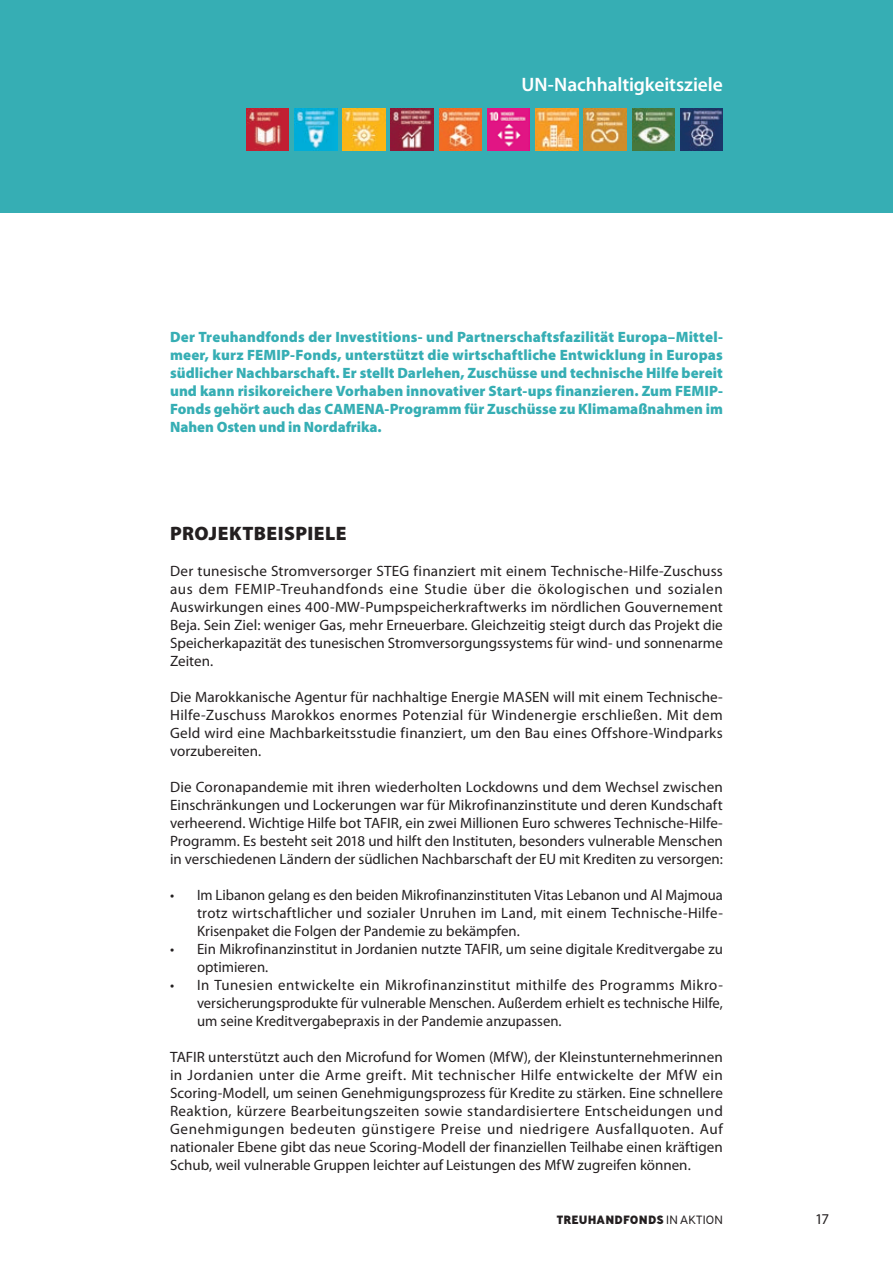
<style>
.page{position:relative;width:893px;height:1263px;background:#fff}
.page>*{position:absolute;margin:0;border:0;box-sizing:border-box;transform-origin:0 0}
.TITRE_BUBBLES{font:600 19.5px "Myriad Pro";letter-spacing:-.005em;color:#fff}
.SOUS_TITRES{font:900 19.5px "Myriad Pro";letter-spacing:.02em;color:#231f20}
.TEXTE{font:15px/18px "Myriad Pro";color:#231f20;text-align:justify}
._02-INTRODUCTION_CHA{font:900 15px/18px "Myriad Pro";color:#36aeb4;text-align:justify}
.t1{font:800 12px "Ministry";letter-spacing:.01em;color:#231f20}
.s1{font-weight:300}
</style>
<div class="page">
<div style="left:0;top:0;width:893px;height:213px;background:#36aeb4"></div>
<img style="left:536px;top:108px;width:42px;height:43px">
<img style="left:343px;top:108px;width:42px;height:43px">
<img style="left:246px;top:108px;width:43px;height:43px">
<img style="left:584px;top:108px;width:42px;height:43px">
<img style="left:391px;top:108px;width:42px;height:43px">
<img style="left:294px;top:108px;width:43px;height:43px">
<img style="left:632px;top:108px;width:43px;height:43px">
<img style="left:439px;top:108px;width:43px;height:43px">
<img style="left:680px;top:108px;width:43px;height:43px">
<img style="left:487px;top:108px;width:43px;height:43px">
<p class="TITRE_BUBBLES" style="left:522px;top:73px;width:203px">UN-Nachhaltigkeitsziele</p>
<p class="_02-INTRODUCTION_CHA" style="left:170px;top:328px;width:554px">Der Treuhandfonds der Investitions- und Partnerschaftsfazilität Europa–Mittel&shy;meer, kurz FEMIP-Fonds, unterstützt die wirtschaftliche Entwicklung in Europas südlicher Nachbarschaft. Er stellt Darlehen, Zuschüsse und technische Hilfe bereit und kann risikoreichere Vorhaben innovativer Start-ups finanzieren. Zum FEMIP-Fonds gehört auch das CAMENA-Programm für Zuschüsse zu Klimamaßnahmen im Nahen Osten und in Nordafrika.</p>
<p class="SOUS_TITRES" style="left:170px;top:523px;width:178px">PROJEKTBEISPIELE</p>
<p class="TEXTE" style="left:170px;top:562px;width:554px">Der tunesische Stromversorger STEG finanziert mit einem Technische-Hilfe-Zuschuss aus dem FEMIP-Treuhandfonds eine Studie über die ökologischen und sozialen Auswirkungen eines 400-MW-Pumpspeicherkraftwerks im nördlichen Gouvernement Beja. Sein Ziel: weniger Gas, mehr Erneuerbare. Gleichzeitig steigt durch das Projekt die Speicherkapazität des tunesischen Stromversorgungssystems für wind- und sonnenarme Zeiten.</p>
<p class="TEXTE" style="left:170px;top:688px;width:554px">Die Marokkanische Agentur für nachhaltige Energie MASEN will mit einem Technische-Hilfe-Zuschuss Marokkos enormes Potenzial für Windenergie erschließen. Mit dem Geld wird eine Machbarkeitsstudie finanziert, um den Bau eines Offshore-Windparks vorzubereiten.</p>
<p class="TEXTE" style="left:170px;top:778px;width:554px">Die Coronapandemie mit ihren wiederholten Lockdowns und dem Wechsel zwischen Einschränkungen und Lockerungen war für Mikrofinanzinstitute und deren Kundschaft verheerend. Wichtige Hilfe bot TAFIR, ein zwei Millionen Euro schweres Technische-Hilfe-Programm. Es besteht seit 2018 und hilft den Instituten, besonders vulnerable Menschen in verschiedenen Ländern der südlichen Nachbarschaft der EU mit Krediten zu versorgen:</p>
<p class="TEXTE" style="left:197px;top:886px;width:527px;text-indent:-27px">• Im Libanon gelang es den beiden Mikrofinanzinstituten Vitas Lebanon und Al Majmoua trotz wirtschaftlicher und sozialer Unruhen im Land, mit einem Technische-Hilfe-Krisenpaket die Folgen der Pandemie zu bekämpfen.</p>
<p class="TEXTE" style="left:197px;top:940px;width:527px;text-indent:-27px">• Ein Mikrofinanzinstitut in Jordanien nutzte TAFIR, um seine digitale Kreditvergabe zu optimieren.</p>
<p class="TEXTE" style="left:197px;top:976px;width:527px;text-indent:-27px">• In Tunesien entwickelte ein Mikrofinanzinstitut mithilfe des Programms Mikro&shy;versicherungsprodukte für vulnerable Menschen. Außerdem erhielt es technische Hilfe, um seine Kreditvergabepraxis in der Pandemie anzupassen.</p>
<p class="TEXTE" style="left:170px;top:1048px;width:554px">TAFIR unterstützt auch den Microfund for Women (MfW), der Kleinstunternehmerinnen in Jordanien unter die Arme greift. Mit technischer Hilfe entwickelte der MfW ein Scoring-Modell, um seinen Genehmigungsprozess für Kredite zu stärken. Eine schnellere Reaktion, kürzere Bearbeitungszeiten sowie standardisiertere Entscheidungen und Genehmigungen bedeuten günstigere Preise und niedrigere Ausfallquoten. Auf nationaler Ebene gibt das neue Scoring-Modell der finanziellen Teilhabe einen kräftigen Schub, weil vulnerable Gruppen leichter auf Leistungen des MfW zugreifen können.</p>
<p class="t1" style="left:557px;top:1212px;width:167px">TREUHANDFONDS <span class="s1">IN AKTION</span></p>
<p class="TEXTE" style="left:815px;top:1210px;width:16px">17</p>
</div>
